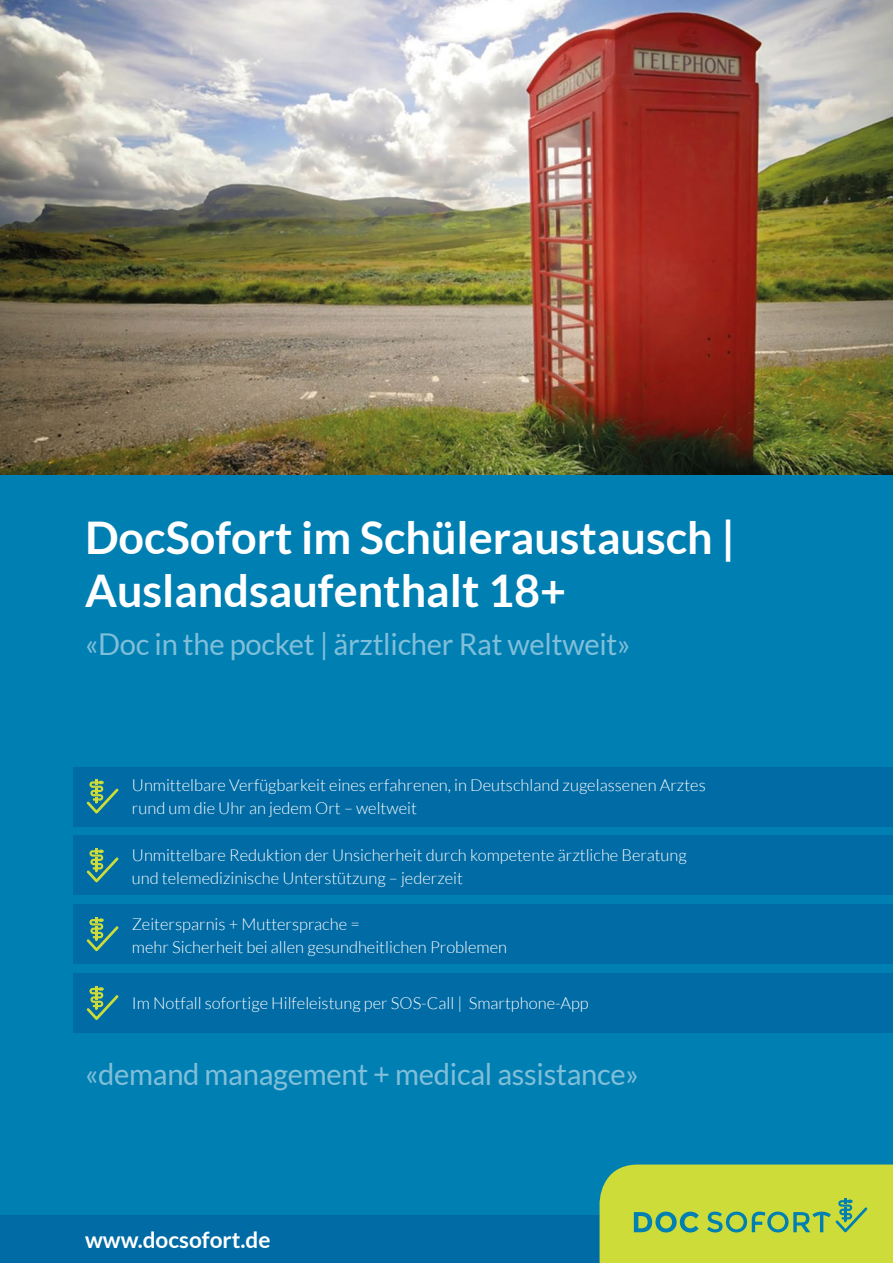
<style>
.page{position:relative;width:893px;height:1263px;background:#007fb3}
.page>*{position:absolute;margin:0;border:0;box-sizing:border-box;transform-origin:0 0}
.t1{font:700 45px/52.7px "Lato";color:#fff}
.t2{font:30px "Lato";letter-spacing:-.01em;color:#80bfd9}
.t3{font:700 22.5px "Lato";color:#fff}
.t4{font:300 16.5px/23.1px "Lato";color:#fff}
</style>
<div class="page">
<img style="left:0;top:0;width:893px;height:475px">
<div style="left:0;top:1215px;width:608px;height:48px;background:#006ba4"></div>
<div style="left:74px;top:767px;width:819px;height:59px;background:#006ba4"></div>
<div style="left:74px;top:836px;width:819px;height:59px;background:#006ba4"></div>
<div style="left:74px;top:904px;width:819px;height:60px;background:#006ba4"></div>
<div style="left:74px;top:973px;width:819px;height:60px;background:#006ba4"></div>
<svg style="left:600px;top:1164px;width:293px;height:99px;background:#bcd442"></svg>
<svg style="left:86px;top:780px;width:33px;height:34px"></svg>
<svg style="left:86px;top:848px;width:33px;height:35px"></svg>
<svg style="left:86px;top:917px;width:33px;height:35px"></svg>
<svg style="left:86px;top:986px;width:33px;height:34px"></svg>
<h1 class="t1" style="left:85px;top:511px;width:651px">DocSofort im Schüleraustausch |<br>Auslandsaufenthalt 18+</h1>
<h2 class="t2" style="left:85px;top:627px;width:547px">«Doc in the pocket | ärztlicher Rat weltweit»</h2>
<p class="t4" style="left:132px;top:774px;width:575px">Unmittelbare Verfügbarkeit eines erfahrenen, in Deutschland zugelassenen Arztes rund um die Uhr an jedem Ort – weltweit</p>
<p class="t4" style="left:132px;top:843px;width:556px">Unmittelbare Reduktion der Unsicherheit durch kompetente ärztliche Beratung und telemedizinische Unterstützung – jederzeit</p>
<p class="t4" style="left:132px;top:912px;width:377px">Zeitersparnis + Muttersprache =<br>mehr Sicherheit bei allen gesundheitlichen Problemen</p>
<p class="t4" style="left:132px;top:992px;width:458px">Im Notfall sofortige Hilfeleistung per SOS-Call | Smartphone-App</p>
<h2 class="t2" style="left:85px;top:1058px;width:555px">«demand management + medical assistance»</h2>
<h3 class="t3" style="left:85px;top:1226px;width:187px">www.docsofort.de</h3>
</div>
